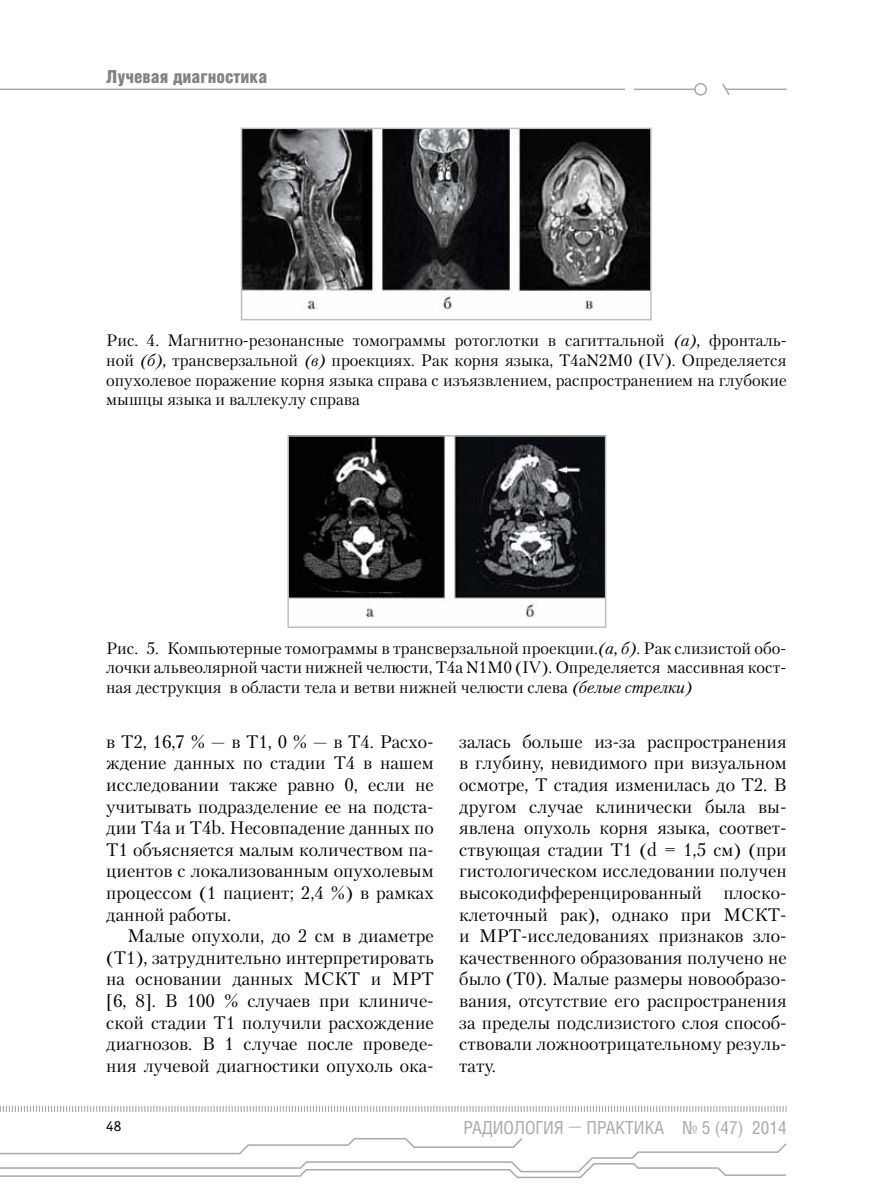
<style>
.page{position:relative;width:893px;height:1191px;background:#fff}
.page>*{position:absolute;margin:0;border:0;box-sizing:border-box;transform-origin:0 0}
.t1{font:18px/21.6px "Petersburg C";color:#000;text-align:justify}
.t2{font:18px "Helios Cond";color:#a7a9ac}
.t3{font:900 18px "Helios Cond";color:#808285}
.t4{font:16.5px/19.8px "Petersburg C";color:#000;text-align:justify}
.t5{font:15px "Officina Sans C";color:#000}
.s1{font-style:italic}
.s2{font-family:"Petersburg C";font-weight:700}
</style>
<div class="page">
<svg style="left:0;top:1106px;width:787px;height:6px"></svg>
<svg style="left:0;top:1138px;width:787px;height:40px"></svg>
<hr style="left:0;top:89px;width:625px;height:1px;background:#a7a9ac">
<hr style="left:634px;top:89px;width:61px;height:1px;background:#a7a9ac">
<div style="left:694px;top:83px;width:13px;height:13px;border:2px solid #a7a9ac;border-radius:50%"></div>
<hr style="left:725px;top:89px;width:62px;height:1px;background:#a7a9ac">
<svg style="left:722px;top:83px;width:9px;height:12px"></svg>
<img style="left:244px;top:131px;width:405px;height:179px">
<div style="left:241px;top:128px;width:411px;height:192px;border:2px solid #bcbec0"></div>
<img style="left:290px;top:438px;width:313px;height:180px">
<div style="left:287px;top:435px;width:319px;height:193px;border:2px solid #bcbec0"></div>
<p class="t3" style="left:106px;top:66px;width:162px">Лучевая диагностика</p>
<p class="t4" style="left:106px;top:330px;width:682px">Рис. 4. Магнитно-резонансные томограммы ротоглотки в сагиттальной <span class="s1">(а),</span> фронталь&shy;ной <span class="s1">(б),</span> трансверзальной <span class="s1">(в)</span> проекциях. Рак корня языка, Т4аN2M0 (IV). Определяется опухолевое поражение корня языка справа с изъязвлением, распространением на глубокие мышцы языка и валлекулу справа</p>
<p class="t4" style="left:106px;top:637px;width:682px">Рис. 5. Компьютерные томограммы в трансверзальной проекции.<span class="s1">(а, б)</span>. Рак слизистой обо&shy;лочки альвеолярной части нижней челюсти, T4a N1M0 (IV). Определяется массивная кост&shy;ная деструкция в области тела и ветви нижней челюсти слева <span class="s1">(белые стрелки)</span></p>
<p class="t1" style="left:106px;top:730px;width:329px">в T2, 16,7 % — в T1, 0 % — в T4. Расхо&shy;ждение данных по стадии Т4 в нашем исследовании также равно 0, если не учитывать подразделение ее на подста&shy;дии Т4a и Т4b. Несовпадение данных по Т1 объясняется малым количеством па&shy;циентов с локализованным опухолевым процессом (1 пациент; 2,4 %) в рамках данной работы.</p>
<p class="t1" style="left:106px;top:925px;width:329px;text-indent:21px">Малые опухоли, до 2 см в диаметре (Т1), затруднительно интерпретировать на основании данных МСКТ и МРТ [6, 8]. В 100 % случаев при клиниче&shy;ской стадии Т1 получили расхождение диагнозов. В 1 случае после проведе&shy;ния лучевой диагностики опухоль ока-</p>
<p class="t1" style="left:459px;top:730px;width:329px">залась больше из-за распространения в глубину, невидимого при визуальном осмотре, Т стадия изменилась до Т2. В другом случае клинически была вы&shy;явлена опухоль корня языка, соответ&shy;ствующая стадии T1 (d = 1,5 см) (при гистологическом исследовании получен высокодифференцированный плоско&shy;клеточный рак), однако при МСКТ&shy;и МРТ-исследованиях признаков зло&shy;качественного образования получено не было (Т0). Малые размеры новообразо&shy;вания, отсутствие его распространения за пределы подслизистого слоя способ&shy;ствовали ложноотрицательному резуль&shy;тату.</p>
<p class="t5" style="left:106px;top:1117px;width:17px">48</p>
<p class="t2" style="left:463px;top:1116px;width:325px">РАДИОЛОГИЯ <span class="s2">—</span> ПРАКТИКА № 5 (47) 2014</p>
</div>
